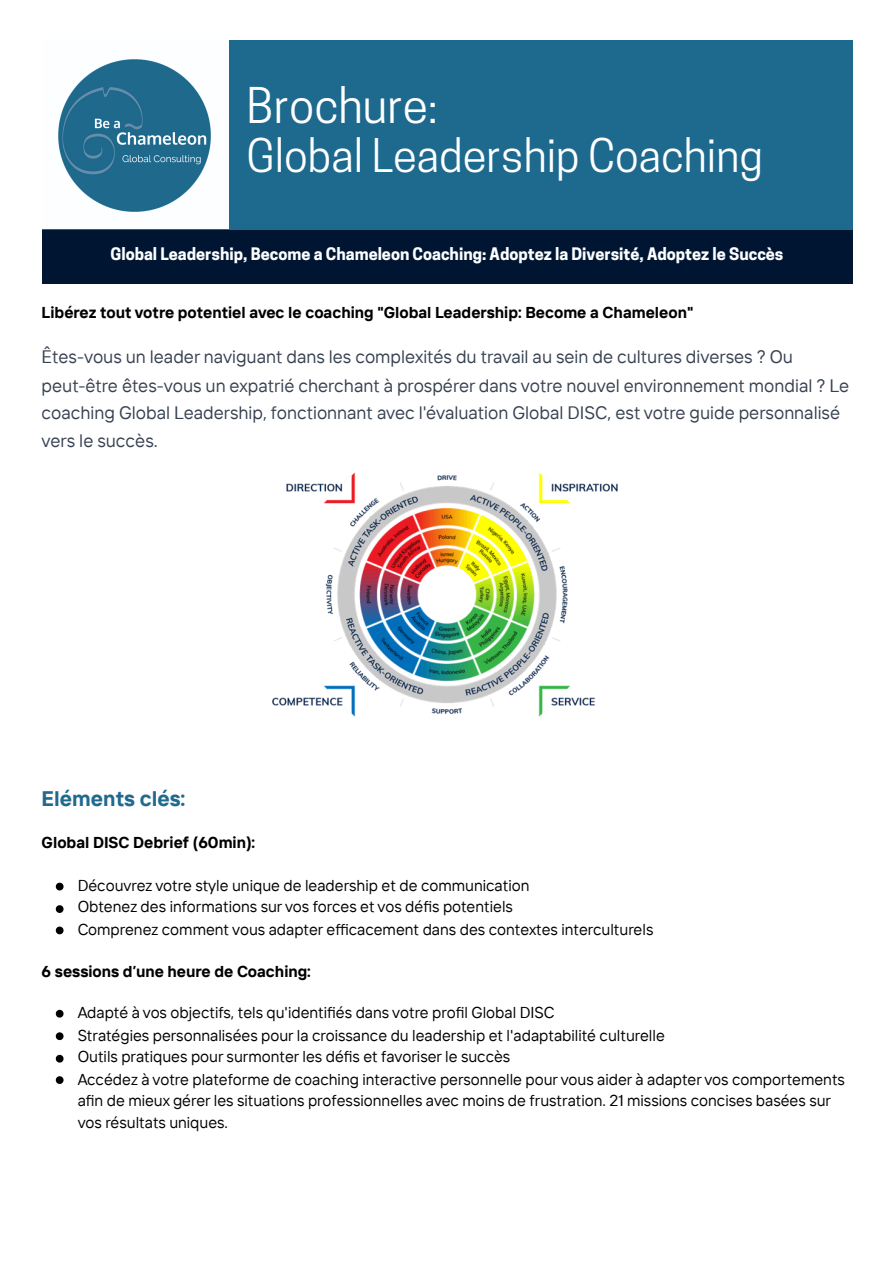
<style>
.page{position:relative;width:894px;height:1263px;background:#fff}
.page>*{position:absolute;margin:0;border:0;box-sizing:border-box;transform-origin:0 0}
.t1{font:46.2px "Cooper Hewitt";color:#fff}
.t2{font:43.5px "Cooper Hewitt";color:#fff}
.t3{font:700 21px "TT Interphases";color:#206a8e}
.t4{font:18px/27.8px "TT Interphases";color:#374151}
.t5{font:700 16.2px "Cooper Hewitt";color:#fcfeff}
.t6{font:15.75px/21.9px "TT Interphases";color:#000}
.t7{font:700 15.75px "TT Interphases";color:#000}
</style>
<div class="page">
<div style="left:42px;top:40px;width:810px;height:244px;background:#1e6a8f"></div>
<div style="left:42px;top:230px;width:810px;height:53px;background:#001532"></div>
<div style="left:42px;top:40px;width:186px;height:189px;background:#fcfeff"></div>
<img style="left:58px;top:59px;width:153px;height:153px">
<img style="left:272px;top:473px;width:346px;height:244px">
<svg style="left:56px;top:883px;width:7px;height:7px"></svg>
<svg style="left:56px;top:905px;width:7px;height:8px"></svg>
<svg style="left:56px;top:927px;width:7px;height:7px"></svg>
<svg style="left:56px;top:1010px;width:7px;height:7px"></svg>
<svg style="left:56px;top:1032px;width:7px;height:8px"></svg>
<svg style="left:56px;top:1055px;width:7px;height:7px"></svg>
<svg style="left:56px;top:1076px;width:7px;height:8px"></svg>
<p class="t1" style="left:246px;top:89px;width:193px">Brochure:</p>
<p class="t2" style="left:246px;top:139px;width:517px">Global Leadership Coaching</p>
<p class="t5" style="left:110px;top:248px;width:674px">Global Leadership, Become a Chameleon Coaching: Adoptez la Diversité, Adoptez le Succès</p>
<p class="t7" style="left:42px;top:303px;width:653px">Libérez tout votre potentiel avec le coaching "Global Leadership: Become a Chameleon"</p>
<h3 class="t4" style="left:42px;top:343px;width:808px">Êtes-vous un leader naviguant dans les complexités du travail au sein de cultures diverses ? Ou peut-être êtes-vous un expatrié cherchant à prospérer dans votre nouvel environnement mondial ? Le coaching Global Leadership, fonctionnant avec l'évaluation Global DISC, est votre guide personnalisé vers le succès.</h3>
<h1 class="t3" style="left:42px;top:785px;width:145px">Eléments clés:</h1>
<p class="t7" style="left:42px;top:833px;width:215px">Global DISC Debrief (60min):</p>
<p class="t6" style="left:78px;top:874px;width:453px">Découvrez votre style unique de leadership et de communication</p>
<p class="t6" style="left:78px;top:896px;width:436px">Obtenez des informations sur vos forces et vos défis potentiels</p>
<p class="t6" style="left:78px;top:918px;width:577px">Comprenez comment vous adapter efficacement dans des contextes interculturels</p>
<p class="t7" style="left:42px;top:961px;width:271px">6 sessions d’une heure de Coaching:</p>
<p class="t6" style="left:78px;top:1001px;width:478px">Adapté à vos objectifs, tels qu'identifiés dans votre profil Global DISC</p>
<p class="t6" style="left:78px;top:1024px;width:588px">Stratégies personnalisées pour la croissance du leadership et l'adaptabilité culturelle</p>
<p class="t6" style="left:78px;top:1045px;width:434px">Outils pratiques pour surmonter les défis et favoriser le succès</p>
<p class="t6" style="left:78px;top:1068px;width:768px">Accédez à votre plateforme de coaching interactive personnelle pour vous aider à adapter vos comportements afin de mieux gérer les situations professionnelles avec moins de frustration. 21 missions concises basées sur vos résultats uniques.</p>
</div>
